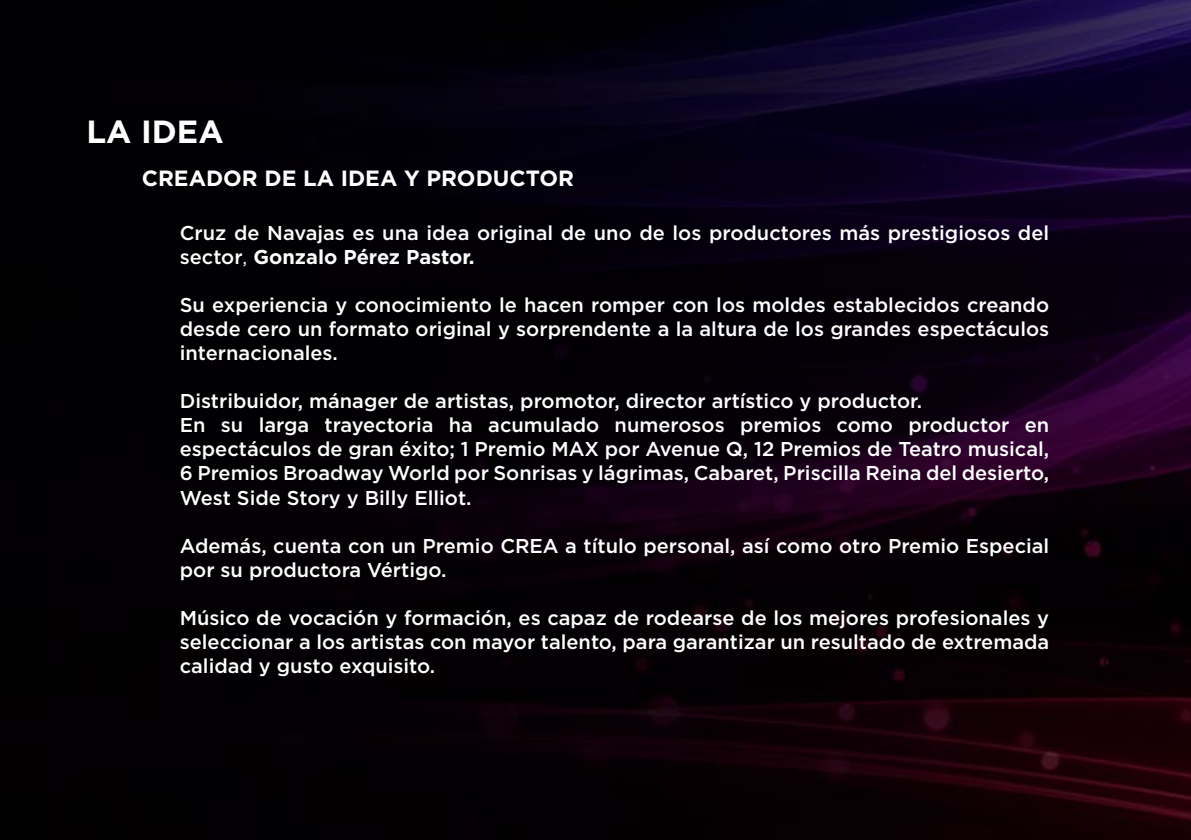
<style>
.page{position:relative;width:1191px;height:840px;background:#fff}
.page>*{position:absolute;margin:0;border:0;box-sizing:border-box;transform-origin:0 0}
.t1{font:700 32px "Gotham";color:#fff}
.t2{font:700 22px "Gotham";color:#fff}
.t3{font:500 20px/24px "Gotham";color:#fff}
.s1{font-weight:400}
.s2{font-weight:700}
</style>
<div class="page">
<img style="left:1px;top:0;width:1190px;height:839px">
<h1 class="t1" style="left:86px;top:110px;width:139px">LA IDEA</h1>
<p class="t2" style="left:142px;top:164px;width:434px">CREADOR DE LA IDEA Y PRODUCTOR</p>
<p class="t3" style="left:180px;top:221px;width:871px">Cruz de Navajas es una idea original de uno de los productores más prestigiosos del sector<span class="s1">,</span> <span class="s2">Gonzalo Pérez Pastor.</span></p>
<p class="t3" style="left:180px;top:293px;width:871px;text-align:justify">Su experiencia y conocimiento le hacen romper con los moldes establecidos creando desde cero un formato original y sorprendente a la altura de los grandes espectáculos internacionales.</p>
<p class="t3" style="left:180px;top:389px;width:871px">Distribuidor, mánager de artistas, promotor, director artístico y productor.<br>En su larga trayectoria ha acumulado numerosos premios como productor en espectáculos de gran éxito; 1 Premio MAX por Avenue Q, 12 Premios de Teatro musical, 6 Premios Broadway World por Sonrisas y lágrimas, Cabaret, Priscilla Reina del desierto, West Side Story y Billy Elliot.</p>
<p class="t3" style="left:180px;top:533px;width:871px">Además, cuenta con un Premio CREA a título personal, así como otro Premio Especial por su productora Vértigo.</p>
<p class="t3" style="left:180px;top:605px;width:871px;text-align:justify">Músico de vocación y formación, es capaz de rodearse de los mejores profesionales y seleccionar a los artistas con mayor talento, para garantizar un resultado de extremada calidad y gusto exquisito.</p>
</div>
